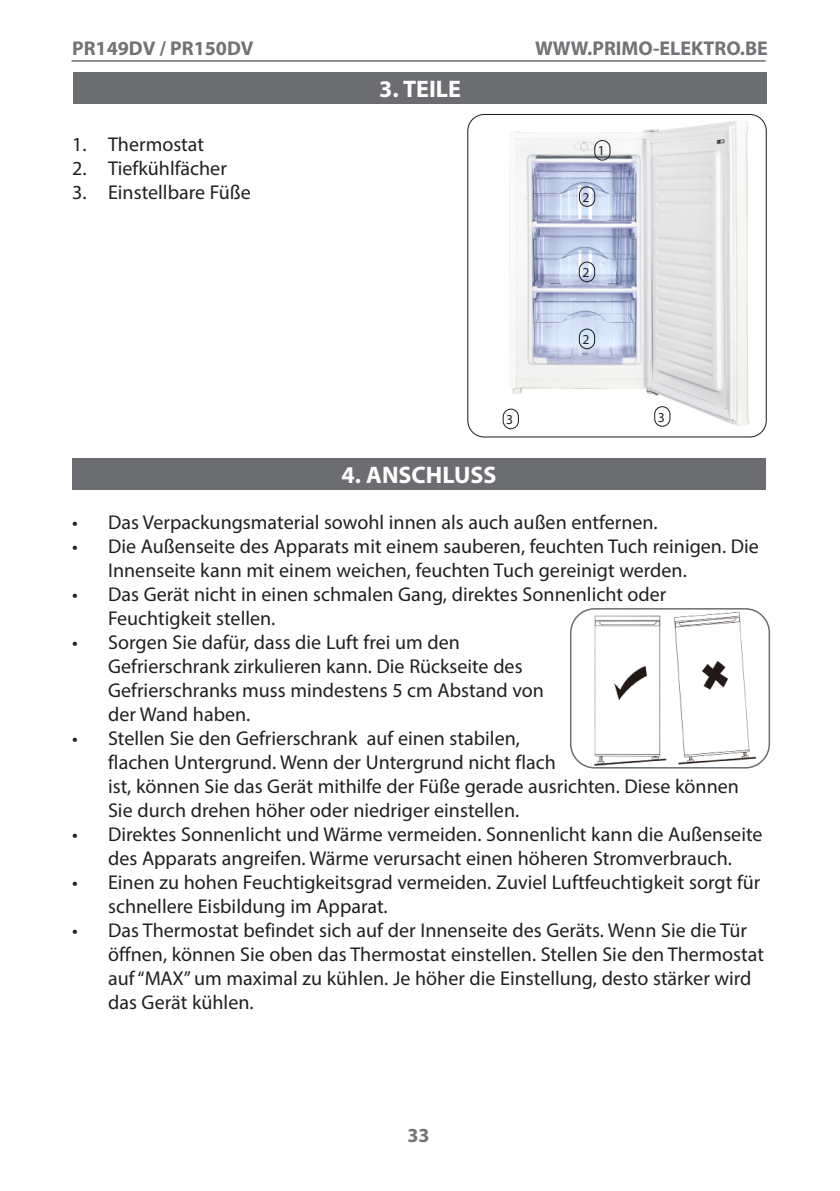
<style>
.page{position:relative;width:840px;height:1191px;background:#fff}
.page>*{position:absolute;margin:0;border:0;box-sizing:border-box;transform-origin:0 0}
.titel{font:700 24px "Myriad Pro";color:#fff}
.t1{font:20px/24px "Myriad Pro";color:#231f20}
.t2{font:700 20px "Myriad Pro";color:#727477}
.t3{font:13.6px "Myriad Pro";color:#231f20}
</style>
<div class="page">
<hr style="left:71px;top:60px;width:694px;height:1px;background:#231f20">
<div style="left:73px;top:72px;width:693px;height:31px;background:#6c6d70"></div>
<div style="left:72px;top:458px;width:693px;height:31px;background:#6c6d70"></div>
<img style="left:468px;top:114px;width:297px;height:323px">
<div style="left:467px;top:114px;width:299px;height:323px;border:1px solid #231f20;border-radius:16px"></div>
<div style="left:594px;top:140px;width:16px;height:21px;border:1px solid #231f20;border-radius:8px"></div>
<div style="left:578px;top:186px;width:17px;height:21px;border:1px solid #231f20;border-radius:8px"></div>
<div style="left:578px;top:262px;width:16px;height:20px;border:1px solid #231f20;border-radius:8px"></div>
<div style="left:578px;top:328px;width:16px;height:21px;border:1px solid #231f20;border-radius:8px"></div>
<div style="left:502px;top:408px;width:16px;height:21px;border:1px solid #231f20;border-radius:8px"></div>
<div style="left:653px;top:406px;width:17px;height:21px;border:1px solid #231f20;border-radius:8px"></div>
<img style="left:572px;top:609px;width:196px;height:159px">
<div style="left:569px;top:608px;width:200px;height:160px;border:2px solid #6c6d70;border-radius:24px"></div>
<p class="t2" style="left:72px;top:35px;width:183px">PR149DV / PR150DV</p>
<p class="t2" style="left:534px;top:35px;width:234px">WWW.PRIMO-ELEKTRO.BE</p>
<p class="titel" style="left:379px;top:73px;width:83px">3. TEILE</p>
<p class="t1" style="left:72px;top:132px;width:133px">1. Thermostat</p>
<p class="t1" style="left:72px;top:156px;width:156px">2. Tiefkühlfächer</p>
<p class="t1" style="left:72px;top:180px;width:180px">3. Einstellbare Füße</p>
<p class="t3" style="left:597px;top:142px;width:9px">1</p>
<p class="t3" style="left:582px;top:189px;width:9px">2</p>
<p class="t3" style="left:582px;top:264px;width:9px">2</p>
<p class="t3" style="left:582px;top:331px;width:9px">2</p>
<p class="t3" style="left:506px;top:411px;width:9px">3</p>
<p class="t3" style="left:657px;top:409px;width:9px">3</p>
<p class="titel" style="left:341px;top:459px;width:156px">4. ANSCHLUSS</p>
<p class="t1" style="left:72px;top:510px;width:587px">• Das Verpackungsmaterial sowohl innen als auch außen entfernen.</p>
<p class="t1" style="left:108px;top:534px;width:652px;text-indent:-36px">• Die Außenseite des Apparats mit einem sauberen, feuchten Tuch reinigen. Die<br>Innenseite kann mit einem weichen, feuchten Tuch gereinigt werden.</p>
<p class="t1" style="left:108px;top:582px;width:559px;text-indent:-36px">• Das Gerät nicht in einen schmalen Gang, direktes Sonnenlicht oder<br>Feuchtigkeit stellen.</p>
<p class="t1" style="left:108px;top:630px;width:437px;text-indent:-36px">• Sorgen Sie dafür, dass die Luft frei um den Gefrierschrank zirkulieren kann. Die Rückseite des Gefrierschranks muss mindestens 5 cm Abstand von der Wand haben.</p>
<p class="t1" style="left:108px;top:726px;width:632px;text-indent:-36px">• Stellen Sie den Gefrierschrank auf einen stabilen,<br>flachen Untergrund. Wenn der Untergrund nicht flach<br>ist, können Sie das Gerät mithilfe der Füße gerade ausrichten. Diese können Sie durch drehen höher oder niedriger einstellen.</p>
<p class="t1" style="left:72px;top:822px;width:691px;text-align:center">• Direktes Sonnenlicht und Wärme vermeiden. Sonnenlicht kann die Außenseite des Apparats angreifen. Wärme verursacht einen höheren Stromverbrauch.</p>
<p class="t1" style="left:108px;top:870px;width:653px;text-indent:-36px">• Einen zu hohen Feuchtigkeitsgrad vermeiden. Zuviel Luftfeuchtigkeit sorgt für schnellere Eisbildung im Apparat.</p>
<p class="t1" style="left:108px;top:918px;width:657px;text-indent:-36px">• Das Thermostat befindet sich auf der Innenseite des Geräts. Wenn Sie die Tür öffnen, können Sie oben das Thermostat einstellen. Stellen Sie den Thermostat auf “MAX” um maximal zu kühlen. Je höher die Einstellung, desto stärker wird das Gerät kühlen.</p>
<p class="t2" style="left:407px;top:1122px;width:24px">33</p>
</div>
